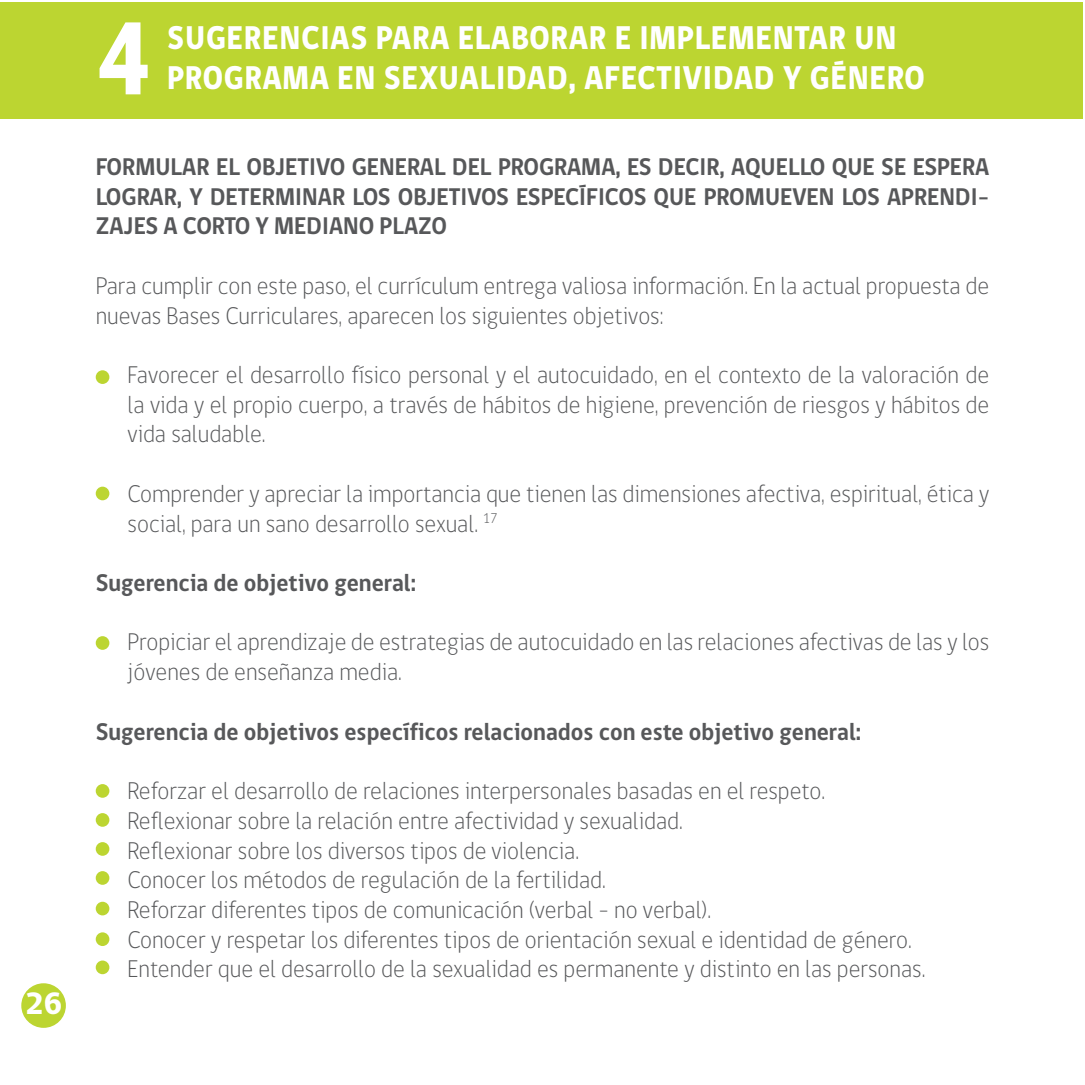
<style>
.page{position:relative;width:1085px;height:1085px;background:#fff}
.page>*{position:absolute;margin:0;border:0;box-sizing:border-box;transform-origin:0 0}
.t1{font:800 105.75px "gob CL";color:#fff;scale:.9 1}
.t2{font:800 33.75px/40.5px "gob CL";letter-spacing:.025em;color:#fff;scale:.9 1}
.t3{font:800 31.5px "gob CL";color:#fff}
.t4{font:300 24.75px/29.7px "gob CL";color:#57585a;scale:.95 1}
.t5{font:700 24.75px/29.7px "gob CL";color:#57585a;text-align:justify;scale:.95 1}
</style>
<div class="page">
<div style="left:21px;top:983px;width:45px;height:44px;background:#bcd531;border-radius:50%"></div>
<div style="left:0;top:2px;width:1082px;height:116px;background:#bcd531"></div>
<div style="left:96px;top:370px;width:13px;height:14px;background:#bcd531;border-radius:50%"></div>
<div style="left:96px;top:486px;width:13px;height:14px;background:#bcd531;border-radius:50%"></div>
<div style="left:96px;top:636px;width:13px;height:13px;background:#bcd531;border-radius:50%"></div>
<div style="left:96px;top:784px;width:13px;height:13px;background:#bcd531;border-radius:50%"></div>
<div style="left:96px;top:813px;width:13px;height:13px;background:#bcd531;border-radius:50%"></div>
<div style="left:96px;top:842px;width:13px;height:13px;background:#bcd531;border-radius:50%"></div>
<div style="left:96px;top:871px;width:13px;height:13px;background:#bcd531;border-radius:50%"></div>
<div style="left:96px;top:901px;width:13px;height:14px;background:#bcd531;border-radius:50%"></div>
<div style="left:96px;top:932px;width:13px;height:13px;background:#bcd531;border-radius:50%"></div>
<div style="left:96px;top:960px;width:13px;height:14px;background:#bcd531;border-radius:50%"></div>
<p class="t3" style="left:25px;top:982px;width:39px">26</p>
<h1 class="t1" style="left:96px;top:-13px;width:64px">4</h1>
<h2 class="t2" style="left:167px;top:18px;width:843px">SUGERENCIAS PARA ELABORAR E IMPLEMENTAR UN<br>PROGRAMA EN SEXUALIDAD, AFECTIVIDAD Y GÉNERO</h2>
<p class="t5" style="left:96px;top:152px;width:941px">FORMULAR EL OBJETIVO GENERAL DEL PROGRAMA, ES DECIR, AQUELLO QUE SE ESPERA LOGRAR, Y DETERMINAR LOS OBJETIVOS ESPECÍFICOS QUE PROMUEVEN LOS APRENDI-ZAJES A CORTO Y MEDIANO PLAZO</p>
<p class="t4" style="left:96px;top:271px;width:942px">Para cumplir con este paso, el currículum entrega valiosa información. En la actual propuesta de nuevas Bases Curriculares, aparecen los siguientes objetivos:</p>
<p class="t4" style="left:128px;top:360px;width:908px;text-align:justify">Favorecer el desarrollo físico personal y el autocuidado, en el contexto de la valoración de la vida y el propio cuerpo, a través de hábitos de higiene, prevención de riesgos y hábitos de vida saludable.</p>
<p class="t4" style="left:128px;top:479px;width:908px">Comprender y apreciar la importancia que tienen las dimensiones afectiva, espiritual, ética y social, para un sano desarrollo sexual. <sup>17</sup></p>
<p class="t5" style="left:96px;top:568px;width:339px">Sugerencia de objetivo general:</p>
<p class="t4" style="left:128px;top:628px;width:908px">Propiciar el aprendizaje de estrategias de autocuidado en las relaciones afectivas de las y los jóvenes de enseñanza media.</p>
<p class="t5" style="left:96px;top:717px;width:807px">Sugerencia de objetivos específicos relacionados con este objetivo general:</p>
<p class="t4" style="left:128px;top:776px;width:841px">Reforzar el desarrollo de relaciones interpersonales basadas en el respeto.<br>Reflexionar sobre la relación entre afectividad y sexualidad.<br>Reflexionar sobre los diversos tipos de violencia.<br>Conocer los métodos de regulación de la fertilidad.<br>Reforzar diferentes tipos de comunicación (verbal - no verbal).<br>Conocer y respetar los diferentes tipos de orientación sexual e identidad de género.<br>Entender que el desarrollo de la sexualidad es permanente y distinto en las personas.</p>
</div>
